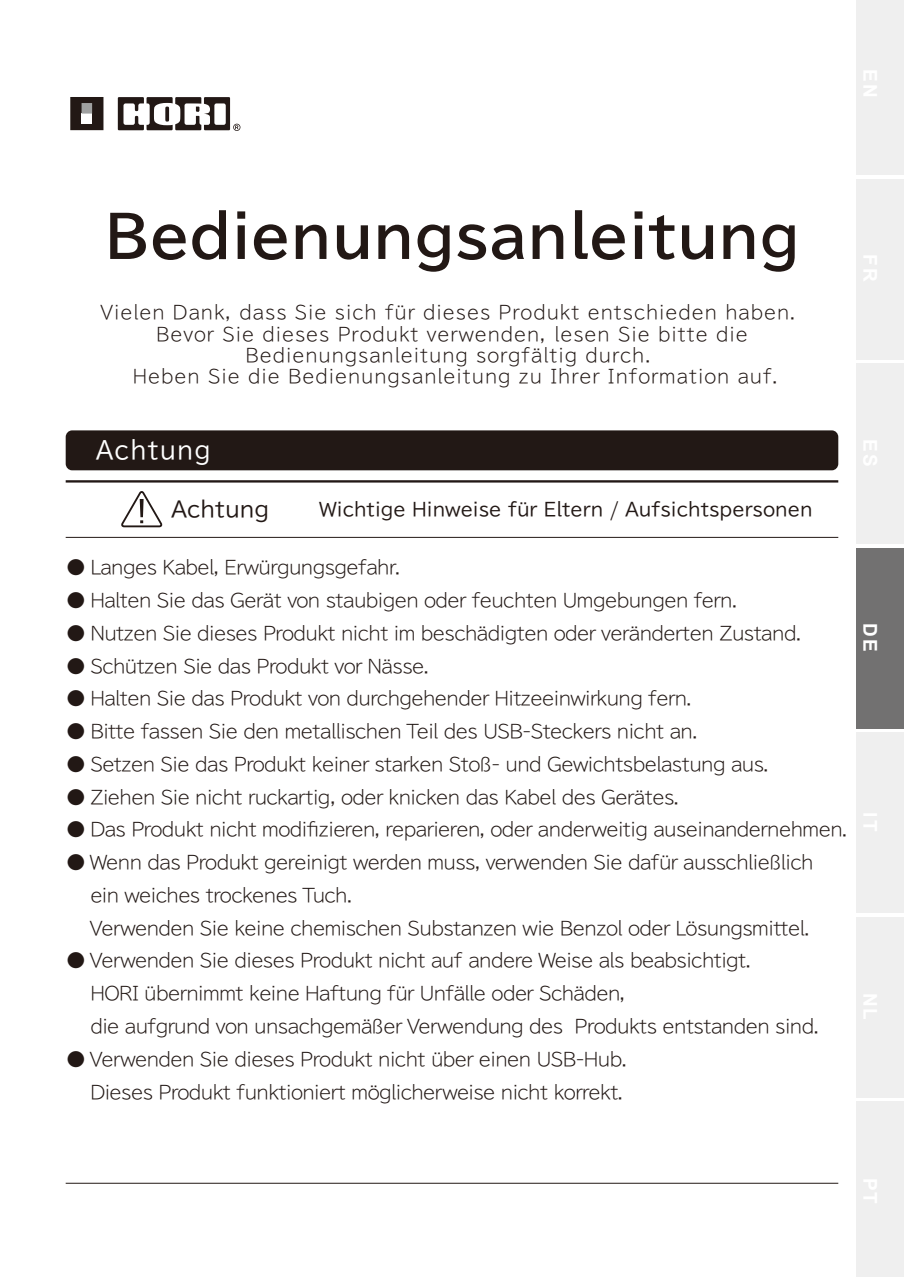
<style>
.page{position:relative;width:904px;height:1277px;background:#fff}
.page>*{position:absolute;margin:0;border:0;box-sizing:border-box;transform-origin:0 0}
.t1{font:700 57px "TBUD Go Std";color:#221815}
.t2{font:24px "TBUD Go Std";letter-spacing:.05em;color:#fff}
.t3{font:21px "TBUD Go Std";color:#221815}
.t4{font:700 18.9px "Arial";color:#fff}
.t5{font:300 18px/32.7px "TBUD Go Std Super";letter-spacing:-.035em;color:#221815}
.t6{font:300 18px "TBUD Go Std Super";letter-spacing:.05em;color:#221815}
.t7{font:18px "TBUD Go Std";color:#221815}
</style>
<div class="page">
<svg style="left:70px;top:97px;width:34px;height:34px"></svg>
<div style="left:70px;top:97px;width:33px;height:33px;background:#221815"></div>
<div style="left:81px;top:114px;width:11px;height:10px;background:#fff"></div>
<div style="left:81px;top:103px;width:11px;height:11px;background:#9fa0a0"></div>
<div style="left:118px;top:97px;width:26px;height:33px;background:#221815"></div>
<div style="left:146px;top:97px;width:26px;height:33px;background:#221815"></div>
<div style="left:175px;top:97px;width:26px;height:33px;background:#221815"></div>
<div style="left:204px;top:97px;width:26px;height:33px;background:#221815"></div>
<div style="left:214px;top:103px;width:12px;height:22px;background:#fff;border-radius:2px"></div>
<svg style="left:123px;top:103px;width:87px;height:22px"></svg>
<svg style="left:233px;top:124px;width:7px;height:7px"></svg>
<div style="left:66px;top:430px;width:771px;height:40px;background:#221815;border-radius:7px"></div>
<hr style="left:66px;top:480px;width:771px;height:2px;background:#221815">
<hr style="left:66px;top:537px;width:771px;height:1px;background:#221815">
<svg style="left:121px;top:491px;width:41px;height:37px"></svg>
<hr style="left:140px;top:499px;width:3px;height:18px;background:#221815">
<div style="left:855px;top:0;width:48px;height:175px;background:#efefef"></div>
<div style="left:855px;top:179px;width:48px;height:180px;background:#efefef"></div>
<div style="left:855px;top:363px;width:48px;height:181px;background:#efefef"></div>
<div style="left:855px;top:548px;width:48px;height:180px;background:#727171"></div>
<div style="left:855px;top:732px;width:48px;height:181px;background:#efefef"></div>
<div style="left:855px;top:917px;width:48px;height:180px;background:#efefef"></div>
<div style="left:855px;top:1101px;width:48px;height:175px;background:#efefef"></div>
<h1 class="t1" style="left:104px;top:189px;width:697px">Bedienungsanleitung</h1>
<p class="t6" style="left:100px;top:297px;width:696px">Vielen Dank, dass Sie sich für dieses Produkt entschieden haben.</p>
<p class="t6" style="left:156px;top:319px;width:593px">Bevor Sie dieses Produkt verwenden, lesen Sie bitte die</p>
<p class="t6" style="left:245px;top:340px;width:407px">Bedienungsanleitung sorgfältig durch.</p>
<p class="t6" style="left:133px;top:362px;width:646px">Heben Sie die Bedienungsanleitung zu Ihrer Information auf.</p>
<h2 class="t2" style="left:96px;top:430px;width:116px">Achtung</h2>
<p class="t3" style="left:171px;top:492px;width:99px">Achtung</p>
<p class="t7" style="left:319px;top:494px;width:495px">Wichtige Hinweise für Eltern / Aufsichtspersonen</p>
<p class="t5" style="left:67px;top:550px;width:335px">● Langes Kabel, Erwürgungsgefahr.</p>
<p class="t5" style="left:67px;top:583px;width:672px">● Halten Sie das Gerät von staubigen oder feuchten Umgebungen fern.</p>
<p class="t5" style="left:67px;top:616px;width:736px">● Nutzen Sie dieses Produkt nicht im beschädigten oder veränderten Zustand.</p>
<p class="t5" style="left:67px;top:649px;width:364px">● Schützen Sie das Produkt vor Nässe.</p>
<p class="t5" style="left:67px;top:681px;width:627px">● Halten Sie das Produkt von durchgehender Hitzeeinwirkung fern.</p>
<p class="t5" style="left:67px;top:714px;width:632px">● Bitte fassen Sie den metallischen Teil des USB-Steckers nicht an.</p>
<p class="t5" style="left:67px;top:747px;width:704px">● Setzen Sie das Produkt keiner starken Stoß- und Gewichtsbelastung aus.</p>
<p class="t5" style="left:67px;top:780px;width:614px">● Ziehen Sie nicht ruckartig, oder knicken das Kabel des Gerätes.</p>
<p class="t5" style="left:67px;top:812px;width:782px">● Das Produkt nicht modifizieren, reparieren, oder anderweitig auseinandernehmen.</p>
<p class="t5" style="left:67px;top:845px;width:748px">● Wenn das Produkt gereinigt werden muss, verwenden Sie dafür ausschließlich　 ein weiches trockenes Tuch.<br>　 Verwenden Sie keine chemischen Substanzen wie Benzol oder Lösungsmittel.</p>
<p class="t5" style="left:67px;top:943px;width:754px">● Verwenden Sie dieses Produkt nicht auf andere Weise als beabsichtigt.<br>　 HORI übernimmt keine Haftung für Unfälle oder Schäden,<br>　 die aufgrund von unsachgemäßer Verwendung des Produkts entstanden sind.</p>
<p class="t5" style="left:67px;top:1042px;width:562px">● Verwenden Sie dieses Produkt nicht über einen USB-Hub.　 Dieses Produkt funktioniert möglicherweise nicht korrekt.</p>
<p class="t4" style="left:883px;top:623px;width:30px;rotate:90deg">DE</p>
</div>
